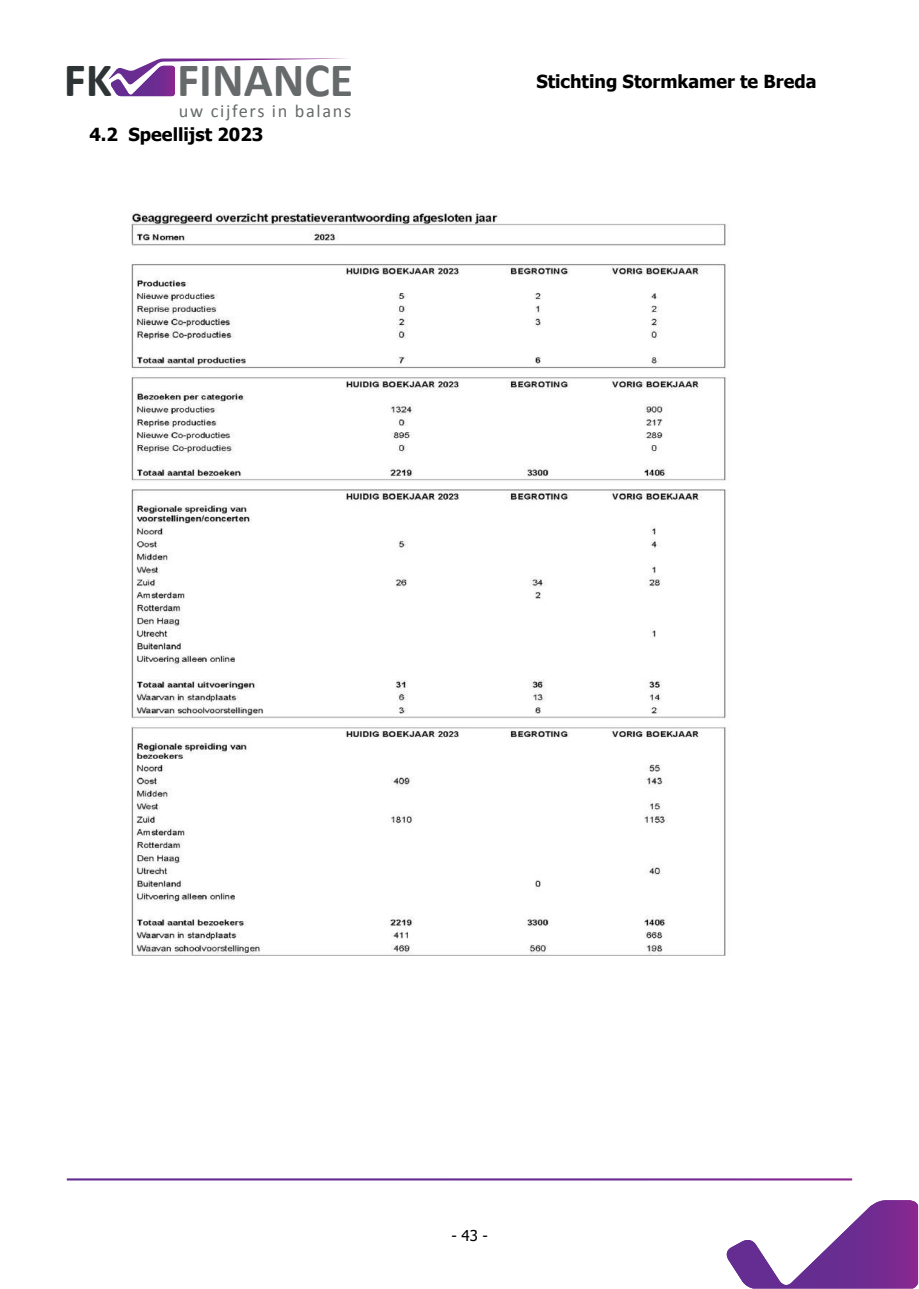
<style>
.page{position:relative;width:919px;height:1289px;background:#fff}
.page>*{position:absolute;margin:0;border:0;box-sizing:border-box;transform-origin:0 0}
.t1{font:700 48px "Calibri";color:#666a6b}
.t2{font:700 48px "Calibri";color:#2e3335}
.t3{font:18.3px "Calibri";letter-spacing:.09em;color:#666a6b}
.t4{font:700 18px "Tahoma";color:#000}
.t5{font:15px "Tahoma";color:#000}
</style>
<div class="page">
<svg style="left:108px;top:58px;width:239px;height:38px"></svg>
<svg style="left:726px;top:1200px;width:192px;height:88px"></svg>
<img style="left:131px;top:212px;width:595px;height:744px">
<h1 class="t2" style="left:64px;top:49px;width:50px">FK</h1>
<h1 class="t1" style="left:177px;top:49px;width:178px">FINANCE</h1>
<p class="t3" style="left:179px;top:99px;width:174px">uw cijfers in balans</p>
<p class="t4" style="left:89px;top:123px;width:175px">4.2 Speellijst 2023</p>
<p class="t4" style="left:536px;top:70px;width:281px">Stichting Stormkamer te Breda</p>
<p class="t5" style="left:451px;top:1225px;width:38px">- 43 -</p>
</div>
